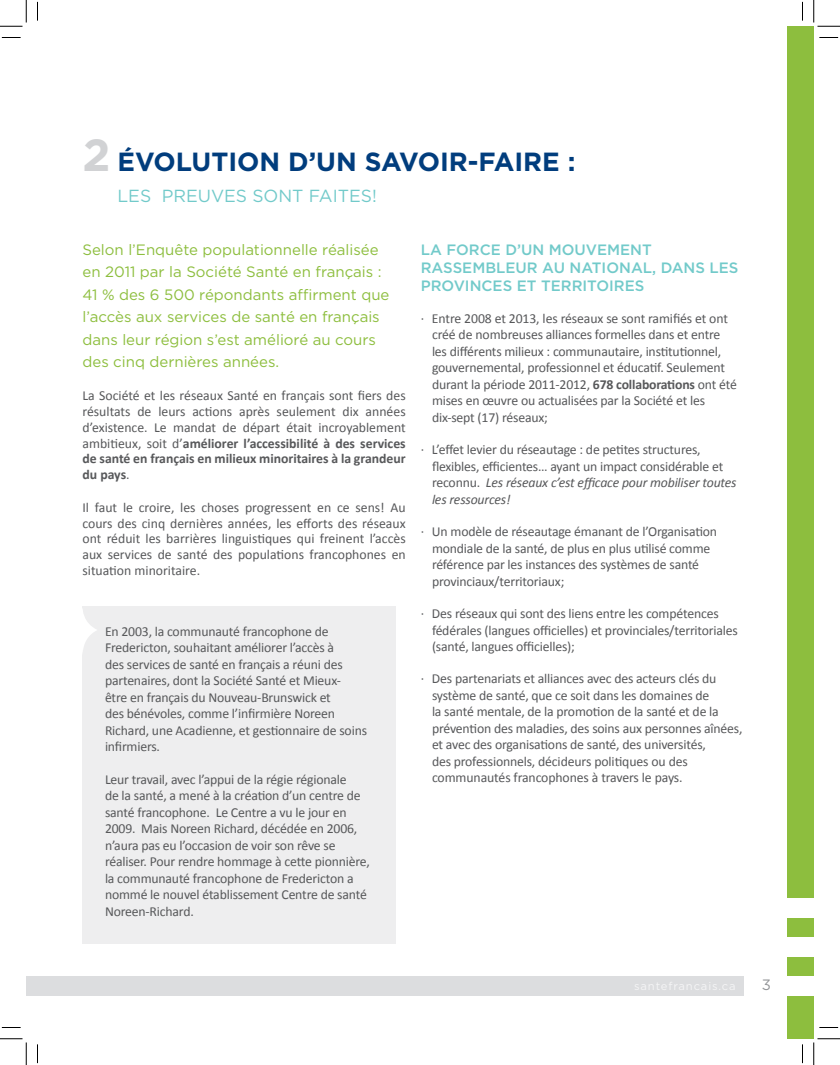
<style>
.page{position:relative;width:840px;height:1065px;background:#fff}
.page>*{position:absolute;margin:0;border:0;box-sizing:border-box;transform-origin:0 0}
.t1{font:700 26.25px "Gotham";color:#013d7d}
.t2{font:17.5px "Gotham";color:#72caca}
.t3{font:15px/22.5px "Gotham";color:#8dbe3e}
.t4{font:500 15px/18px "Gotham";color:#72caca}
.t5{font:15px "Gotham";color:#939598}
.t6{font:13.75px/16.5px "Calibri";letter-spacing:-.015em;color:#57585a}
.s1{font-size:45px;color:#d1d2d4}
.s2{font-weight:700}
.s3{font-style:italic}
</style>
<div class="page">
<div style="left:26px;top:976px;width:718px;height:20px;background:#dcdddf"></div>
<div style="left:787px;top:26px;width:27px;height:1013px;background:#8dbe3e"></div>
<div style="left:777px;top:976px;width:37px;height:20px;background:#fff"></div>
<div style="left:777px;top:938px;width:37px;height:19px;background:#fff"></div>
<div style="left:777px;top:899px;width:37px;height:19px;background:#fff"></div>
<div style="left:82px;top:606px;width:314px;height:338px;background:#eeeeef"></div>
<svg style="left:82px;top:609px;width:14px;height:43px"></svg>
<svg style="left:2px;top:37px;width:19px;height:1px"></svg>
<svg style="left:819px;top:37px;width:19px;height:1px"></svg>
<svg style="left:2px;top:1027px;width:19px;height:1px"></svg>
<svg style="left:819px;top:1027px;width:19px;height:1px"></svg>
<svg style="left:37px;top:2px;width:1px;height:19px"></svg>
<svg style="left:37px;top:1044px;width:1px;height:19px"></svg>
<svg style="left:802px;top:2px;width:1px;height:19px"></svg>
<svg style="left:802px;top:1044px;width:1px;height:19px"></svg>
<svg style="left:0;top:0;width:27px;height:27px"></svg>
<svg style="left:0;top:1039px;width:27px;height:26px"></svg>
<svg style="left:814px;top:0;width:26px;height:27px"></svg>
<svg style="left:814px;top:1039px;width:26px;height:26px"></svg>
<p class="t1" style="left:82px;top:144px;width:494px"><span class="s1">2</span> ÉVOLUTION D’UN SAVOIR-FAIRE :</p>
<p class="t2" style="left:118px;top:185px;width:261px">LES PREUVES SONT FAITES!</p>
<p class="t3" style="left:82px;top:238px;width:308px">Selon l’Enquête populationnelle réalisée en 2011 par la Société Santé en français :<br>41 % des 6 500 répondants affirment que l’accès aux services de santé en français dans leur région s’est amélioré au cours des cinq dernières années.</p>
<p class="t6" style="left:82px;top:387px;width:325px;line-height:15.8px;text-align:justify">La Société et les réseaux Santé en français sont fiers des résultats de leurs actions après seulement dix années d’existence. Le mandat de départ était incroyablement ambitieux, soit d’<span class="s2">améliorer l’accessibilité à des services de santé en français en milieux minoritaires à la grandeur du pays</span>.</p>
<p class="t6" style="left:82px;top:499px;width:325px;line-height:15.9px;text-align:justify">Il faut le croire, les choses progressent en ce sens! Au cours des cinq dernières années, les efforts des réseaux ont réduit les barrières linguistiques qui freinent l’accès aux services de santé des populations francophones en situation minoritaire.</p>
<p class="t6" style="left:105px;top:622px;width:264px">En 2003, la communauté francophone de Fredericton, souhaitant améliorer l’accès à<br>des services de santé en français a réuni des partenaires, dont la Société Santé et Mieux-<br>être en français du Nouveau-Brunswick et<br>des bénévoles, comme l’infirmière Noreen Richard, une Acadienne, et gestionnaire de soins infirmiers.</p>
<p class="t6" style="left:105px;top:770px;width:267px">Leur travail, avec l’appui de la régie régionale<br>de la santé, a mené à la création d’un centre de santé francophone. Le Centre a vu le jour en 2009. Mais Noreen Richard, décédée en 2006, n’aura pas eu l’occasion de voir son rêve se réaliser. Pour rendre hommage à cette pionnière, la communauté francophone de Fredericton a nommé le nouvel établissement Centre de santé Noreen-Richard.</p>
<p class="t4" style="left:421px;top:241px;width:319px">LA FORCE D’UN MOUVEMENT<br>RASSEMBLEUR AU NATIONAL, DANS LES<br>PROVINCES ET TERRITOIRES</p>
<p class="t6" style="left:432px;top:309px;width:306px;text-indent:-11px">· Entre 2008 et 2013, les réseaux se sont ramifiés et ont créé de nombreuses alliances formelles dans et entre les différents milieux : communautaire, institutionnel, gouvernemental, professionnel et éducatif. Seulement durant la période 2011-2012, <span class="s2">678 collaborations</span> ont été mises en œuvre ou actualisées par la Société et les dix-sept (17) réseaux;</p>
<p class="t6" style="left:432px;top:441px;width:306px;text-indent:-11px">· L’effet levier du réseautage : de petites structures, flexibles, efficientes… ayant un impact considérable et reconnu. <span class="s3">Les réseaux c’est efficace pour mobiliser toutes les ressources!</span></p>
<p class="t6" style="left:432px;top:523px;width:287px;text-indent:-11px">· Un modèle de réseautage émanant de l’Organisation mondiale de la santé, de plus en plus utilisé comme référence par les instances des systèmes de santé provinciaux/territoriaux;</p>
<p class="t6" style="left:432px;top:605px;width:307px;text-indent:-11px">· Des réseaux qui sont des liens entre les compétences fédérales (langues officielles) et provinciales/territoriales (santé, langues officielles);</p>
<p class="t6" style="left:432px;top:670px;width:312px;text-indent:-11px">· Des partenariats et alliances avec des acteurs clés du système de santé, que ce soit dans les domaines de<br>la santé mentale, de la promotion de la santé et de la prévention des maladies, des soins aux personnes aînées, et avec des organisations de santé, des universités,<br>des professionnels, décideurs politiques ou des communautés francophones à travers le pays.</p>
<p class="t5" style="left:762px;top:975px;width:11px">3</p>
</div>
